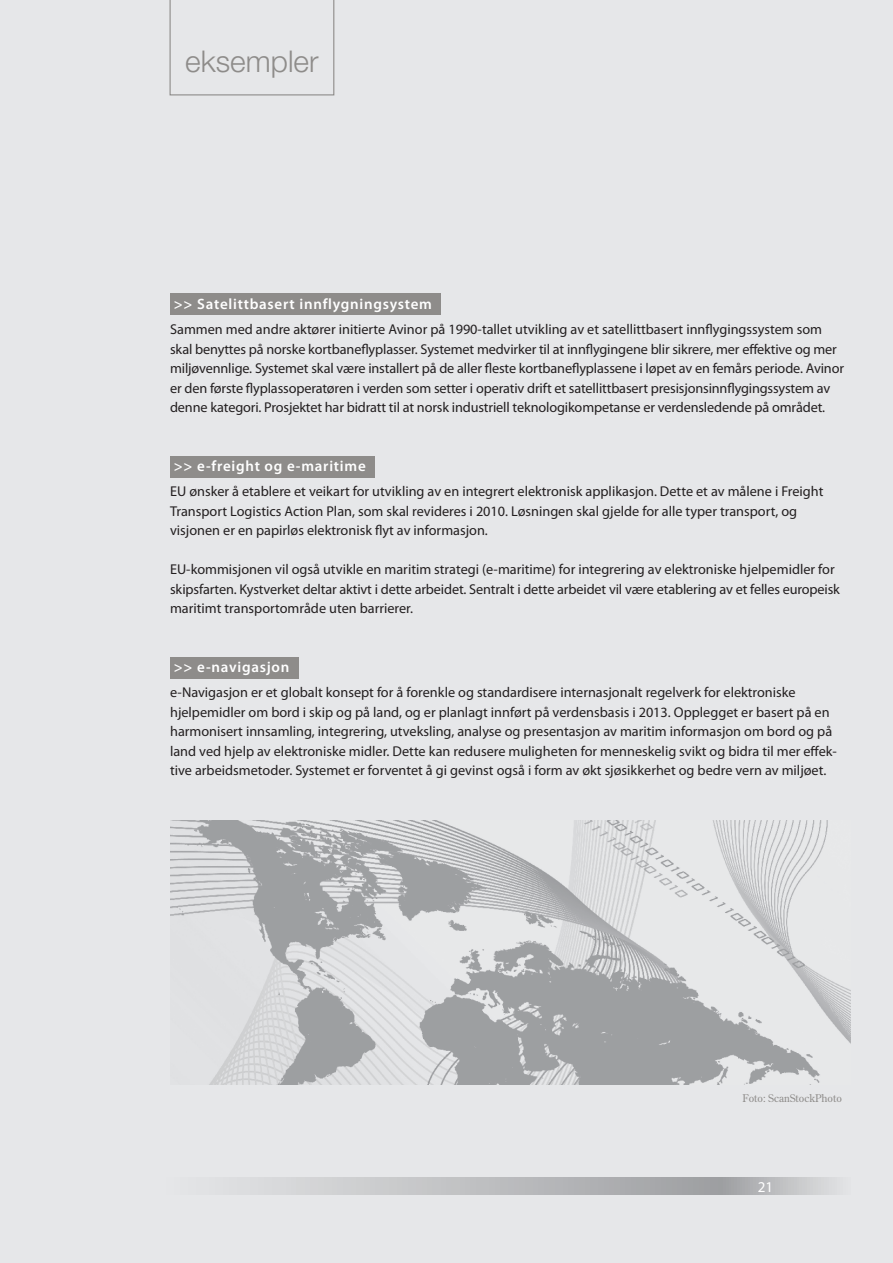
<style>
.page{position:relative;width:893px;height:1263px;background:#e6e7e9}
.page>*{position:absolute;margin:0;border:0;box-sizing:border-box;transform-origin:0 0}
.t1{font:300 30px "Helvetica Neue";color:#8e8c8a}
.t2{font:600 15px "Myriad Pro";letter-spacing:.05em;color:#fff}
.t3{font:15px "Dep Myriad";color:#fff}
.t4{font:14.25px/19.5px "Myriad Pro";color:#231f20}
.t5{font:10.5px "Century Old Style";color:#8e8c8a}
</style>
<div class="page">
<svg style="left:250px;top:1178px;width:585px;height:17px;background:#bdbec0"></svg>
<div style="left:170px;top:293px;width:271px;height:22px;background:#8e8c8a"></div>
<div style="left:170px;top:456px;width:204px;height:21px;background:#8e8c8a"></div>
<div style="left:170px;top:657px;width:129px;height:21px;background:#8e8c8a"></div>
<svg style="left:170px;top:0;width:164px;height:95px"></svg>
<img style="left:170px;top:821px;width:680px;height:263px">
<p class="t1" style="left:185px;top:43px;width:135px">eksempler</p>
<p class="t2" style="left:174px;top:294px;width:260px">&gt;&gt; Satelittbasert innflygningsystem</p>
<p class="t4" style="left:170px;top:320px;width:675px">Sammen med andre aktører initierte Avinor på 1990-tallet utvikling av et satellittbasert innflygingssystem som skal benyttes på norske kortbaneflyplasser. Systemet medvirker til at innflygingene blir sikrere, mer effektive og mer miljøvennlige. Systemet skal være installert på de aller fleste kortbaneflyplassene i løpet av en femårs periode. Avinor er den første flyplassoperatøren i verden som setter i operativ drift et satellittbasert presisjonsinnflygingssystem av denne kategori. Prosjektet har bidratt til at norsk industriell teknologikompetanse er verdensledende på området.</p>
<p class="t2" style="left:174px;top:456px;width:193px">&gt;&gt; e-freight og e-maritime</p>
<p class="t4" style="left:170px;top:482px;width:655px">EU ønsker å etablere et veikart for utvikling av en integrert elektronisk applikasjon. Dette et av målene i Freight<br>Transport Logistics Action Plan, som skal revideres i 2010. Løsningen skal gjelde for alle typer transport, og visjonen er en papirløs elektronisk flyt av informasjon.</p>
<p class="t4" style="left:170px;top:560px;width:671px">EU-kommisjonen vil også utvikle en maritim strategi (e-maritime) for integrering av elektroniske hjelpemidler for skipsfarten. Kystverket deltar aktivt i dette arbeidet. Sentralt i dette arbeidet vil være etablering av et felles europeisk maritimt transportområde uten barrierer.</p>
<p class="t2" style="left:174px;top:657px;width:117px">&gt;&gt; e-navigasjon</p>
<p class="t4" style="left:170px;top:683px;width:668px">e-Navigasjon er et globalt konsept for å forenkle og standardisere internasjonalt regelverk for elektroniske hjelpemidler om bord i skip og på land, og er planlagt innført på verdensbasis i 2013. Opplegget er basert på en harmonisert innsamling, integrering, utveksling, analyse og presentasjon av maritim informasjon om bord og på land ved hjelp av elektroniske midler. Dette kan redusere muligheten for menneskelig svikt og bidra til mer effek&shy;tive arbeidsmetoder. Systemet er forventet å gi gevinst også i form av økt sjøsikkerhet og bedre vern av miljøet.</p>
<p class="t5" style="left:742px;top:1091px;width:101px">Foto: ScanStockPhoto</p>
<p class="t3" style="left:758px;top:1179px;width:17px">21</p>
</div>
